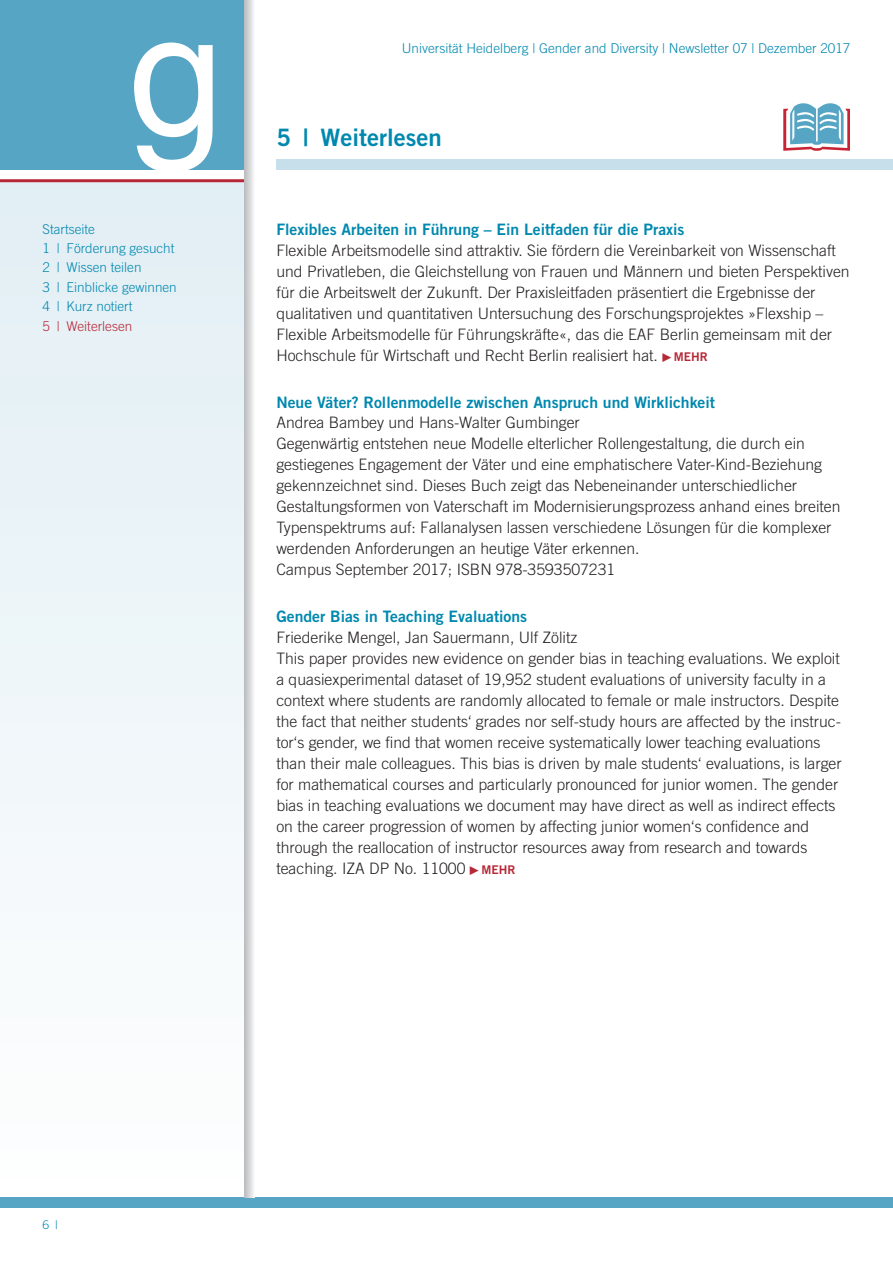
<style>
.page{position:relative;width:893px;height:1263px;background:#fff}
.page>*{position:absolute;margin:0;border:0;box-sizing:border-box;transform-origin:0 0}
.Head{font:24px "Trade Gothic LT Std Bd 2";color:#0188af}
.Fließ{font:300 15.75px/21px "Trade Gothic LT Std";color:#231f20}
.Subhead{font:15.75px "Trade Gothic LT Std Bd 2";color:#0188af}
.Fließ_blau{font:300 13.5px "Trade Gothic LT Std";color:#0188af}
.Fließ_blau-2{font:300 13.5px "Trade Gothic LT Std";color:#b72837}
.t1{font:300 12px "Trade Gothic LT Std";color:#0188af}
.s1{font-family:"Trade Gothic LT Std Bd 2";font-weight:400;font-size:12px;color:#b72837}
</style>
<div class="page">
<div style="left:0;top:181px;width:244px;height:1016px;background:linear-gradient(to right,#eff6f9,#eff6f9)"></div>
<div style="left:0;top:0;width:244px;height:170px;background:#56a5c4"></div>
<hr style="left:0;top:179px;width:244px;height:3px;background:#b72837">
<svg style="left:134px;top:43px;width:79px;height:127px"></svg>
<div style="left:0;top:1197px;width:893px;height:11px;background:#56a5c4"></div>
<svg style="left:244px;top:0;width:10px;height:1197px;background:#d3d3d6"></svg>
<div style="left:276px;top:159px;width:617px;height:11px;background:#c6dfeb"></div>
<svg style="left:783px;top:103px;width:67px;height:48px"></svg>
<p class="Fließ_blau" style="left:43px;top:221px;width:54px">Startseite</p>
<p class="Fließ_blau" style="left:43px;top:240px;width:134px">1 | Förderung gesucht</p>
<p class="Fließ_blau" style="left:43px;top:259px;width:100px">2 | Wissen teilen</p>
<p class="Fließ_blau" style="left:43px;top:279px;width:136px">3 | Einblicke gewinnen</p>
<p class="Fließ_blau" style="left:43px;top:298px;width:92px">4 | Kurz notiert</p>
<p class="Fließ_blau-2" style="left:43px;top:318px;width:91px">5 | Weiterlesen</p>
<p class="Fließ_blau" style="left:402px;top:40px;width:450px">Universität Heidelberg | Gender and Diversity | Newsletter 07 | Dezember 2017</p>
<p class="Head" style="left:276px;top:123px;width:167px">5 | Weiterlesen</p>
<p class="Subhead" style="left:276px;top:220px;width:410px">Flexibles Arbeiten in Führung – Ein Leitfaden für die Praxis</p>
<p class="Fließ" style="left:276px;top:239px;width:575px">Flexible Arbeitsmodelle sind attraktiv. Sie fördern die Vereinbarkeit von Wissenschaft und Privatleben, die Gleichstellung von Frauen und Männern und bieten Perspektiven für die Arbeitswelt der Zukunft. Der Praxisleitfaden präsentiert die Ergebnisse der qualitativen und quantitativen Untersuchung des Forschungsprojektes »Flexship – Flexible Arbeitsmodelle für Führungskräfte«, das die EAF Berlin gemeinsam mit der Hochschule für Wirtschaft und Recht Berlin realisiert hat. <span class="s1">MEHR</span></p>
<p class="Subhead" style="left:276px;top:392px;width:440px">Neue Väter? Rollenmodelle zwischen Anspruch und Wirklichkeit</p>
<p class="Fließ" style="left:276px;top:412px;width:305px">Andrea Bambey und Hans-Walter Gumbinger</p>
<p class="Fließ" style="left:276px;top:433px;width:566px">Gegenwärtig entstehen neue Modelle elterlicher Rollengestaltung, die durch ein gestiegenes Engagement der Väter und eine emphatischere Vater-Kind-Beziehung gekennzeichnet sind. Dieses Buch zeigt das Nebeneinander unterschiedlicher Gestaltungsformen von Vaterschaft im Modernisierungsprozess anhand eines breiten Typenspektrums auf: Fallanalysen lassen verschiedene Lösungen für die komplexer werdenden Anforderungen an heutige Väter erkennen.</p>
<p class="Fließ" style="left:276px;top:559px;width:340px">Campus September 2017; ISBN 978-3593507231</p>
<p class="Subhead" style="left:276px;top:607px;width:252px">Gender Bias in Teaching Evaluations</p>
<p class="Fließ" style="left:276px;top:626px;width:303px">Friederike Mengel, Jan Sauermann, Ulf Zölitz</p>
<p class="Fließ" style="left:276px;top:647px;width:567px">This paper provides new evidence on gender bias in teaching evaluations. We exploit a quasiexperimental dataset of 19,952 student evaluations of university faculty in a context where students are randomly allocated to female or male instructors. Despite the fact that neither students‘ grades nor self-study hours are affected by the instruc&shy;tor‘s gender, we find that women receive systematically lower teaching evaluations than their male colleagues. This bias is driven by male students‘ evaluations, is larger for mathematical courses and particularly pronounced for junior women. The gender bias in teaching evaluations we document may have direct as well as indirect effects on the career progression of women by affecting junior women‘s confidence and through the reallocation of instructor resources away from research and towards teaching. IZA DP No. 11000 <span class="s1">MEHR</span></p>
<p class="t1" style="left:43px;top:1218px;width:17px">6 |</p>
</div>
